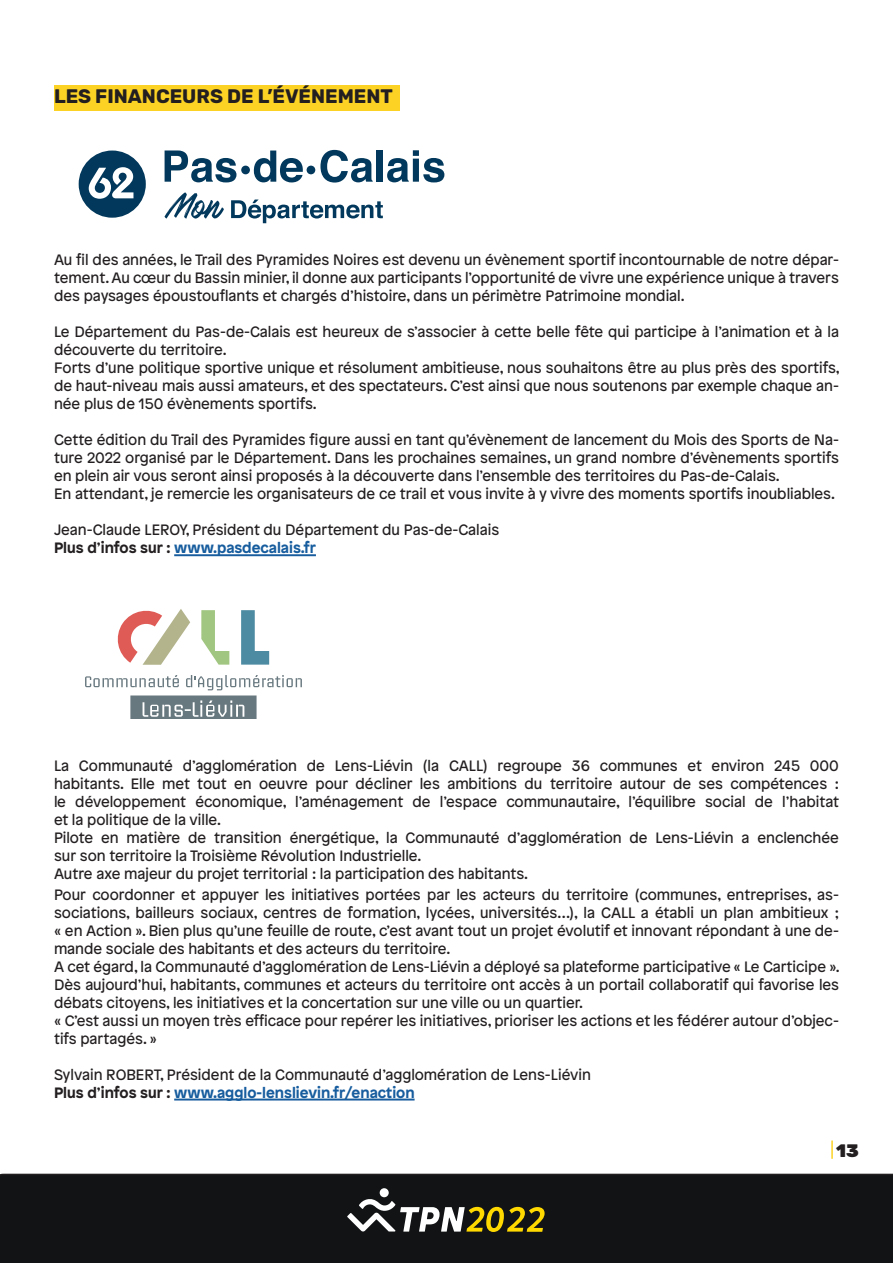
<style>
.page{position:relative;width:893px;height:1263px;background:#fff}
.page>*{position:absolute;margin:0;border:0;box-sizing:border-box;transform-origin:0 0}
.JAUNE{font:700 19.5px "Rubik";color:#231f20}
.t1{font:900 18px "Rubik";color:#231f20}
.t2{font:15px/18px "Patron";color:#231f20}
.t3{font:700 15px "Patron";color:#175d9e}
.s1{color:#231f20}
</style>
<div class="page">
<div style="left:0;top:1174px;width:893px;height:89px;background:#111314"></div>
<div style="left:380px;top:1188px;width:9px;height:9px;background:#fff;border-radius:50%"></div>
<svg style="left:347px;top:1198px;width:198px;height:34px"></svg>
<svg style="left:831px;top:1140px;width:2px;height:19px"></svg>
<hr style="left:174px;top:554px;width:142px;height:2px;background:#175d9e">
<div style="left:54px;top:85px;width:346px;height:26px;background:#fcd325"></div>
<svg style="left:201px;top:610px;width:28px;height:55px"></svg>
<svg style="left:241px;top:610px;width:28px;height:55px"></svg>
<svg style="left:117px;top:609px;width:73px;height:56px"></svg>
<svg style="left:85px;top:675px;width:217px;height:44px"></svg>
<hr style="left:174px;top:1098px;width:241px;height:2px;background:#175d9e">
<svg style="left:79px;top:151px;width:67px;height:67px"></svg>
<svg style="left:231px;top:200px;width:152px;height:23px"></svg>
<svg style="left:165px;top:192px;width:59px;height:27px"></svg>
<svg style="left:165px;top:150px;width:71px;height:32px"></svg>
<svg style="left:254px;top:151px;width:49px;height:31px"></svg>
<svg style="left:320px;top:150px;width:53px;height:33px"></svg>
<div style="left:377px;top:150px;width:6px;height:32px;background:#01385b"></div>
<svg style="left:387px;top:150px;width:57px;height:32px"></svg>
<div style="left:307px;top:166px;width:8px;height:8px;background:#01385b;border-radius:50%"></div>
<div style="left:241px;top:166px;width:9px;height:8px;background:#01385b;border-radius:50%"></div>
<p class="JAUNE" style="left:54px;top:85px;width:340px">LES FINANCEURS DE L’ÉVÉNEMENT</p>
<p class="t2" style="left:54px;top:250px;width:786px;text-align:justify">Au fil des années, le Trail des Pyramides Noires est devenu un évènement sportif incontournable de notre dépar&shy;tement. Au cœur du Bassin minier, il donne aux participants l’opportunité de vivre une expérience unique à travers des paysages époustouflants et chargés d’histoire, dans un périmètre Patrimoine mondial.</p>
<p class="t2" style="left:54px;top:322px;width:786px">Le Département du Pas-de-Calais est heureux de s’associer à cette belle fête qui participe à l’animation et à la découverte du territoire.</p>
<p class="t2" style="left:54px;top:358px;width:787px;text-align:justify">Forts d’une politique sportive unique et résolument ambitieuse, nous souhaitons être au plus près des sportifs, de haut-niveau mais aussi amateurs, et des spectateurs. C’est ainsi que nous soutenons par exemple chaque an&shy;née plus de 150 évènements sportifs.</p>
<p class="t2" style="left:54px;top:430px;width:786px;text-align:justify">Cette édition du Trail des Pyramides figure aussi en tant qu’évènement de lancement du Mois des Sports de Na&shy;ture 2022 organisé par le Département. Dans les prochaines semaines, un grand nombre d’évènements sportifs en plein air vous seront ainsi proposés à la découverte dans l’ensemble des territoires du Pas-de-Calais.</p>
<p class="t2" style="left:54px;top:484px;width:782px">En attendant, je remercie les organisateurs de ce trail et vous invite à y vivre des moments sportifs inoubliables.</p>
<p class="t2" style="left:54px;top:520px;width:447px">Jean-Claude LEROY, Président du Département du Pas-de-Calais</p>
<p class="t3" style="left:54px;top:536px;width:264px"><span class="s1">Plus d’infos sur :</span> www.pasdecalais.fr</p>
<p class="t2" style="left:54px;top:756px;width:786px">La Communauté d’agglomération de Lens-Liévin (la CALL) regroupe 36 communes et environ 245 000</p>
<p class="t2" style="left:54px;top:774px;width:787px">habitants. Elle met tout en oeuvre pour décliner les ambitions du territoire autour de ses compétences : le développement économique, l’aménagement de l’espace communautaire, l’équilibre social de l’habitat</p>
<p class="t2" style="left:54px;top:810px;width:169px">et la politique de la ville.</p>
<p class="t2" style="left:54px;top:828px;width:786px">Pilote en matière de transition énergétique, la Communauté d’agglomération de Lens-Liévin a enclenchée sur son territoire la Troisième Révolution Industrielle.</p>
<p class="t2" style="left:54px;top:864px;width:476px">Autre axe majeur du projet territorial : la participation des habitants.</p>
<p class="t2" style="left:54px;top:884px;width:786px;text-align:justify">Pour coordonner et appuyer les initiatives portées par les acteurs du territoire (communes, entreprises, as&shy;sociations, bailleurs sociaux, centres de formation, lycées, universités…), la CALL a établi un plan ambitieux ; « en Action ». Bien plus qu’une feuille de route, c’est avant tout un projet évolutif et innovant répondant à une de&shy;mande sociale des habitants et des acteurs du territoire.</p>
<p class="t2" style="left:54px;top:956px;width:787px">A cet égard, la Communauté d’agglomération de Lens-Liévin a déployé sa plateforme participative « Le Carticipe ».</p>
<p class="t2" style="left:54px;top:974px;width:786px">Dès aujourd’hui, habitants, communes et acteurs du territoire ont accès à un portail collaboratif qui favorise les débats citoyens, les initiatives et la concertation sur une ville ou un quartier.</p>
<p class="t2" style="left:54px;top:1010px;width:786px">« C’est aussi un moyen très efficace pour repérer les initiatives, prioriser les actions et les fédérer autour d’objec&shy;tifs partagés. »</p>
<p class="t2" style="left:54px;top:1064px;width:538px">Sylvain ROBERT, Président de la Communauté d’agglomération de Lens-Liévin</p>
<p class="t3" style="left:54px;top:1080px;width:362px"><span class="s1">Plus d’infos sur :</span> www.agglo-lenslievin.fr/enaction</p>
<p class="t1" style="left:836px;top:1140px;width:24px">13</p>
</div>
